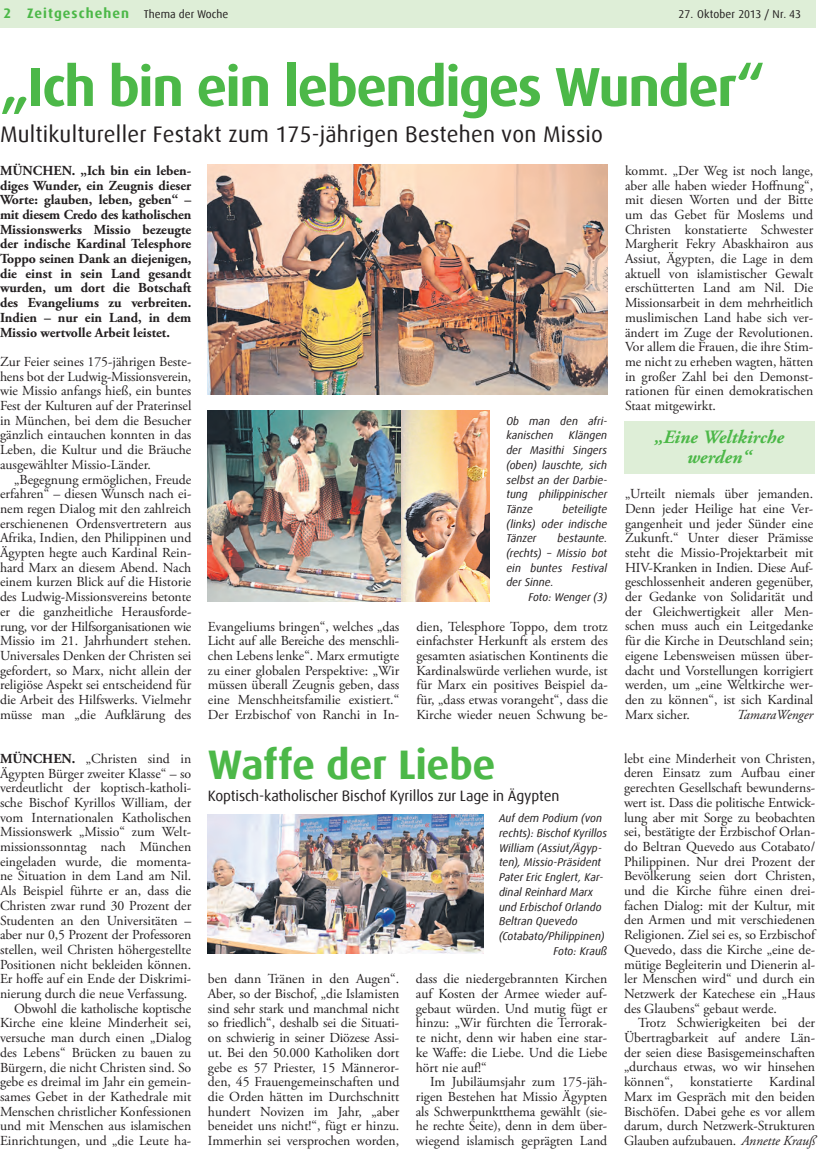
<style>
.page{position:relative;width:840px;height:1149px;background:#fff}
.page>*{position:absolute;margin:0;border:0;box-sizing:border-box;transform-origin:0 0}
.Head_3sp{font:700 55px "Dax Offc Pro";letter-spacing:-.03em;color:#4cb848}
.Head_3sp-2{font:700 41.25px "Dax Offc Pro";letter-spacing:-.01em;color:#4cb848}
.Subhead_4sp{font:22.5px "Dax Offc Pro";letter-spacing:.01em;color:#231f20}
.Fließtext_ohne_Einzu{font:italic 700 18.75px "Adobe Garamond Pro";color:#4cb848}
.Subhead_2sp{font:15px "Dax Offc Pro";letter-spacing:-.01em;color:#231f20}
.Fließtext_mit_Einzug{font:13.75px/14.6px "Adobe Garamond Pro";color:#231f20;text-align:justify}
.Fliesstext_ohne_Einz{font:13.75px/14.8px "Adobe Garamond Pro";color:#231f20;text-align:justify}
.Fliesstext_ohne_Einz-2{font:700 13.75px/14.6px "Adobe Garamond Pro";color:#231f20;text-align:justify}
.t1{font:700 13.75px "Dax Offc Pro";letter-spacing:.075em;color:#4cb848}
.Fliesstext_ohne_Einz-3{font:italic 13.75px "Adobe Garamond Pro";color:#231f20}
.Bildtext_Dax_kursiv{font:italic 11.25px/14.8px "Dax Offc Pro";color:#231f20;text-align:justify}
.t2{font:11.25px "Dax Offc Pro";letter-spacing:.005em;color:#231f20}
.s1{font-weight:400;font-size:11.25px;color:#231f20}
.s2{font-weight:700}
.s3{font-style:italic}
</style>
<div class="page">
<div style="left:0;top:0;width:815px;height:28px;background:#deeed7"></div>
<img style="left:208px;top:814px;width:276px;height:139px">
<img style="left:208px;top:165px;width:399px;height:229px">
<img style="left:208px;top:410px;width:282px;height:191px">
<div style="left:624px;top:421px;width:191px;height:52px;background:#deeed7"></div>
<p class="t1" style="left:4px;top:4px;width:226px">2 Zeitgeschehen <span class="s1">Thema der Woche</span></p>
<p class="t2" style="left:678px;top:7px;width:124px">27. Oktober 2013 / Nr. 43</p>
<p class="Head_3sp" style="left:0;top:51px;width:766px">„Ich bin ein lebendiges Wunder“</p>
<p class="Subhead_4sp" style="left:0;top:120px;width:605px">Multikultureller Festakt zum 175-jährigen Bestehen von Missio</p>
<p class="Fliesstext_ohne_Einz-2" style="left:0;top:163px;width:193px">MÜNCHEN. „Ich bin ein leben&shy;diges Wunder, ein Zeugnis dieser Worte: glauben, leben, geben“ – mit diesem Credo des katholischen Missionswerks Missio bezeugte der indische Kardinal Telesphore Toppo seinen Dank an diejenigen, die einst in sein Land gesandt wurden, um dort die Botschaft des Evangeliums zu verbreiten.<br>Indien – nur ein Land, in dem Missio wertvolle Arbeit leistet.</p>
<p class="Fließtext_mit_Einzug" style="left:0;top:354px;width:193px">Zur Feier seines 175-jährigen Beste&shy;hens bot der Ludwig-Missionsverein, wie Missio anfangs hieß, ein buntes Fest der Kulturen auf der Praterinsel in München, bei dem die Besucher gänzlich eintauchen konnten in das Leben, die Kultur und die Bräuche ausgewählter Missio-Länder.</p>
<p class="Fließtext_mit_Einzug" style="left:0;top:472px;width:193px;text-indent:14px">„Begegnung ermöglichen, Freude erfahren“ – diesen Wunsch nach ei&shy;nem regen Dialog mit den zahlreich erschienenen Ordensvertretern aus Afrika, Indien, den Philippinen und Ägypten hegte auch Kardinal Rein&shy;hard Marx an diesem Abend. Nach einem kurzen Blick auf die Historie des Ludwig-Missionsvereins betonte er die ganzheitliche Herausforde&shy;rung, vor der Hilfsorganisationen wie Missio im 21. Jahrhundert stehen.<br>Universales Denken der Christen sei gefordert, so Marx, nicht allein der religiöse Aspekt sei entscheidend für die Arbeit des Hilfswerks. Vielmehr müsse man „die Aufklärung des</p>
<p class="Fließtext_mit_Einzug" style="left:0;top:751px;width:193px"><span class="s2">MÜNCHEN.</span> „Christen sind in Ägypten Bürger zweiter Klasse“ – so verdeutlicht der koptisch-katholi&shy;sche Bischof Kyrillos William, der vom Internationalen Katholischen Missionswerk „Missio“ zum Welt&shy;missionssonntag nach München eingeladen wurde, die momenta&shy;ne Situation in dem Land am Nil.<br>Als Beispiel führte er an, dass die Christen zwar rund 30 Prozent der Studenten an den Universitäten – aber nur 0,5 Prozent der Professoren stellen, weil Christen höhergestellte Positionen nicht bekleiden können.<br>Er hoffe auf ein Ende der Diskrimi&shy;nierung durch die neue Verfassung.</p>
<p class="Fließtext_mit_Einzug" style="left:0;top:1001px;width:193px;text-indent:14px">Obwohl die katholische koptische Kirche eine kleine Minderheit sei, versuche man durch einen „Dialog des Lebens“ Brücken zu bauen zu Bürgern, die nicht Christen sind. So gebe es dreimal im Jahr ein gemein&shy;sames Gebet in der Kathedrale mit Menschen christlicher Konfessionen und mit Menschen aus islamischen Einrichtungen, und „die Leute ha-</p>
<p class="Bildtext_Dax_kursiv" style="left:506px;top:413px;width:102px">Ob man den afri&shy;kanischen</p>
<p class="Bildtext_Dax_kursiv" style="left:506px;top:428px;width:103px;text-indent:63px">Klängen der Masithi Singers (oben) lauschte, sich selbst an der Darbie&shy;tung philippinischer Tänze</p>
<p class="Bildtext_Dax_kursiv" style="left:506px;top:501px;width:102px;text-indent:56px">beteiligte (links) oder indische Tänzer</p>
<p class="Bildtext_Dax_kursiv" style="left:506px;top:531px;width:102px;text-indent:51px">bestaunte. (rechts) – Missio bot ein buntes Festival der Sinne.</p>
<p class="Bildtext_Dax_kursiv" style="left:528px;top:589px;width:80px">Foto: Wenger (3)</p>
<p class="Fließtext_mit_Einzug" style="left:208px;top:619px;width:193px">Evangeliums bringen“, welches „das Licht auf alle Bereiche des menschli&shy;chen Lebens lenke“. Marx ermutigte zu einer globalen Perspektive: „Wir müssen überall Zeugnis geben, dass eine Menschheitsfamilie existiert.“ Der Erzbischof von Ranchi in In-</p>
<p class="Fließtext_mit_Einzug" style="left:416px;top:619px;width:193px">dien, Telesphore Toppo, dem trotz einfachster Herkunft als erstem des gesamten asiatischen Kontinents die Kardinalswürde verliehen wurde, ist für Marx ein positives Beispiel da&shy;für, „dass etwas vorangeht“, dass die Kirche wieder neuen Schwung be-</p>
<p class="Head_3sp-2" style="left:208px;top:738px;width:289px">Waffe der Liebe</p>
<p class="Subhead_2sp" style="left:208px;top:785px;width:353px">Koptisch-katholischer Bischof Kyrillos zur Lage in Ägypten</p>
<p class="Bildtext_Dax_kursiv" style="left:499px;top:810px;width:105px">Auf dem Podium (von</p>
<p class="Bildtext_Dax_kursiv" style="left:499px;top:825px;width:110px">rechts): Bischof Kyrillos</p>
<p class="Bildtext_Dax_kursiv" style="left:499px;top:840px;width:104px">William (Assiut/Ägyp-</p>
<p class="Bildtext_Dax_kursiv" style="left:499px;top:855px;width:104px">ten), Missio-Präsident</p>
<p class="Bildtext_Dax_kursiv" style="left:499px;top:869px;width:106px">Pater Eric Englert, Kar-</p>
<p class="Bildtext_Dax_kursiv" style="left:499px;top:884px;width:96px">dinal Reinhard Marx</p>
<p class="Bildtext_Dax_kursiv" style="left:499px;top:899px;width:104px">und Erbischof Orlando</p>
<p class="Bildtext_Dax_kursiv" style="left:499px;top:913px;width:80px">Beltran Quevedo</p>
<p class="Bildtext_Dax_kursiv" style="left:499px;top:928px;width:107px">(Cotabato/Philippinen)</p>
<p class="Bildtext_Dax_kursiv" style="left:553px;top:943px;width:55px">Foto: Krauß</p>
<p class="Fließtext_mit_Einzug" style="left:208px;top:971px;width:193px">ben dann Tränen in den Augen“.<br>Aber, so der Bischof, „die Islamisten sind sehr stark und manchmal nicht so friedlich“, deshalb sei die Situati&shy;on schwierig in seiner Diözese Assi&shy;ut. Bei den 50.000 Katholiken dort gebe es 57 Priester, 15 Männeror&shy;den, 45 Frauengemeinschaften und die Orden hätten im Durchschnitt hundert Novizen im Jahr, „aber beneidet uns nicht!“, fügt er hinzu.<br>Immerhin sei versprochen worden,</p>
<p class="Fließtext_mit_Einzug" style="left:416px;top:971px;width:193px">dass die niedergebrannten Kirchen auf Kosten der Armee wieder auf&shy;gebaut würden. Und mutig fügt er hinzu: „Wir fürchten die Terrorak&shy;te nicht, denn wir haben eine star&shy;ke Waffe: die Liebe. Und die Liebe hört nie auf!“</p>
<p class="Fließtext_mit_Einzug" style="left:416px;top:1074px;width:193px;text-indent:14px">Im Jubiläumsjahr zum 175-jäh&shy;rigen Bestehen hat Missio Ägypten als Schwerpunktthema gewählt (sie&shy;he rechte Seite), denn in dem über&shy;wiegend islamisch geprägten Land</p>
<p class="Fließtext_mit_Einzug" style="left:625px;top:164px;width:190px">kommt. „Der Weg ist noch lange, aber alle haben wieder Hoffnung“, mit diesen Worten und der Bitte um das Gebet für Moslems und Christen konstatierte Schwester Margherit Fekry Abaskhairon aus Assiut, Ägypten, die Lage in dem aktuell von islamistischer Gewalt erschütterten Land am Nil. Die Missionsarbeit in dem mehrheitlich muslimischen Land habe sich ver&shy;ändert im Zuge der Revolutionen.<br>Vor allem die Frauen, die ihre Stim&shy;me nicht zu erheben wagten, hätten in großer Zahl bei den Demonst&shy;rationen für einen demokratischen Staat mitgewirkt.</p>
<p class="Fließtext_ohne_Einzu" style="left:654px;top:426px;width:131px">„Eine Weltkirche</p>
<p class="Fließtext_ohne_Einzu" style="left:687px;top:446px;width:66px">werden“</p>
<p class="Fliesstext_ohne_Einz" style="left:625px;top:487px;width:190px">„Urteilt niemals über jemanden.<br>Denn jeder Heilige hat eine Ver&shy;gangenheit und jeder Sünder eine Zukunft.“ Unter dieser Prämisse steht die Missio-Projektarbeit mit HIV-Kranken in Indien. Diese Auf&shy;geschlossenheit anderen gegenüber, der Gedanke von Solidarität und der Gleichwertigkeit aller Men&shy;schen muss auch ein Leitgedanke für die Kirche in Deutschland sein; eigene Lebensweisen müssen über&shy;dacht und Vorstellungen korrigiert werden, um „eine Weltkirche wer&shy;den zu können“, ist sich Kardinal Marx sicher.</p>
<p class="Fliesstext_ohne_Einz-3" style="left:737px;top:706px;width:78px">TamaraWenger</p>
<p class="Fließtext_mit_Einzug" style="left:624px;top:751px;width:193px">lebt eine Minderheit von Christen, deren Einsatz zum Aufbau einer gerechten Gesellschaft bewunderns&shy;wert ist. Dass die politische Entwick&shy;lung aber mit Sorge zu beobachten sei, bestätigte der Erzbischof Orlan&shy;do Beltran Quevedo aus Cotabato/ Philippinen. Nur drei Prozent der Bevölkerung seien dort Christen, und die Kirche führe einen drei&shy;fachen Dialog: mit der Kultur, mit den Armen und mit verschiedenen Religionen. Ziel sei es, so Erzbischof Quevedo, dass die Kirche „eine de&shy;mütige Begleiterin und Dienerin al&shy;ler Menschen wird“ und durch ein Netzwerk der Katechese ein „Haus des Glaubens“ gebaut werde.</p>
<p class="Fließtext_mit_Einzug" style="left:624px;top:1015px;width:193px;text-indent:14px">Trotz Schwierigkeiten bei der Übertragbarkeit auf andere Län&shy;der seien diese Basisgemeinschaften „durchaus etwas, wo wir hinsehen können“, konstatierte Kardinal Marx im Gespräch mit den beiden Bischöfen. Dabei gehe es vor allem darum, durch Netzwerk-Strukturen Glauben aufzubauen. <span class="s3">Annette Krauß</span></p>
</div>
